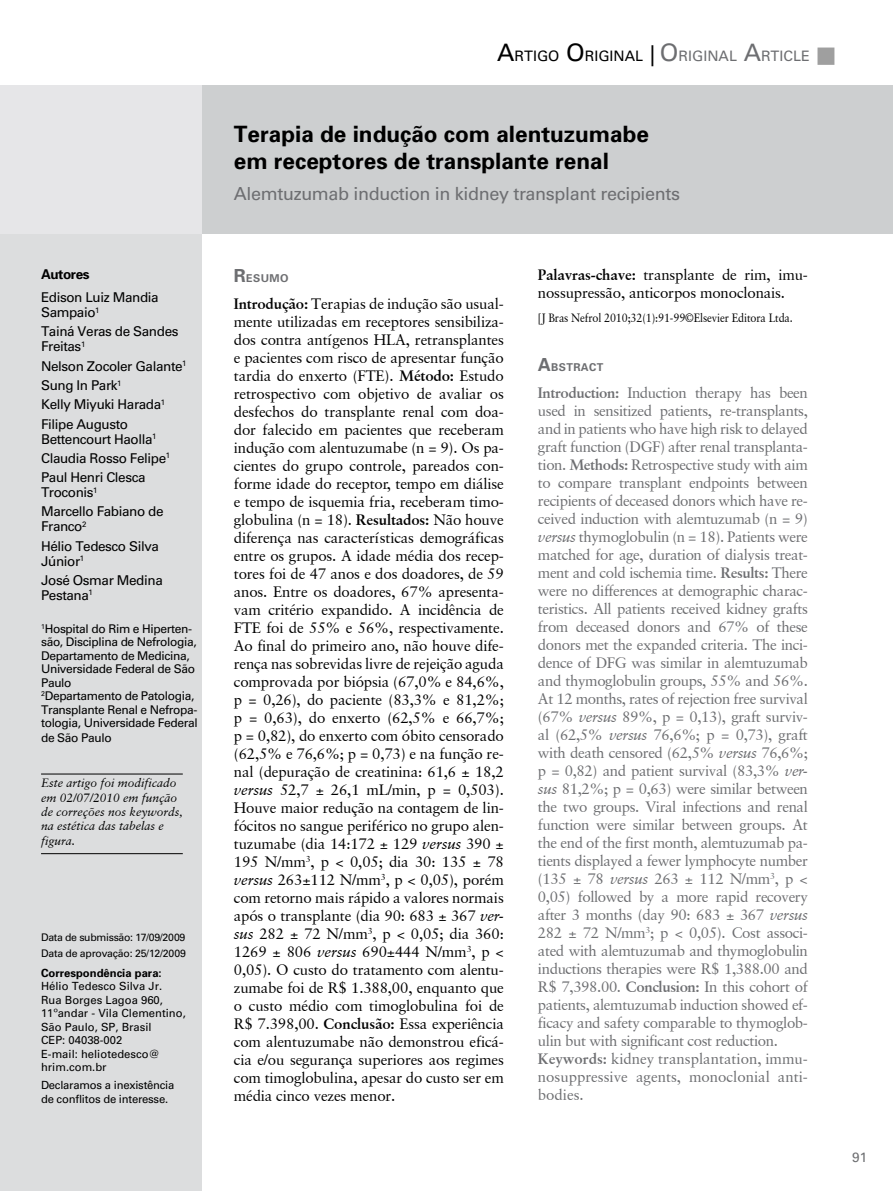
<style>
.page{position:relative;width:893px;height:1191px;background:#fff}
.page>*{position:absolute;margin:0;border:0;box-sizing:border-box;transform-origin:0 0}
.t1{font:22.5px/27px "Univers 65 Bold";color:#000}
.t2{font:18px "Univers LT Std";letter-spacing:-.02em;color:#6d6e71}
.t3{font:15px/18px "Garamond Retrospective S Si";letter-spacing:-.01em;color:#000;text-align:justify}
.t4{font:15px/18px "Garamond Retrospective S Si";letter-spacing:-.025em;color:#6d6e71}
.t5{font:14.4px "Univers LT Std SC600";color:#6d6e71}
.t6{font:13.5px/19.2px "Univers LT Std";letter-spacing:-.03em;color:#000}
.t7{font:13.5px "Univers 65 Bold";letter-spacing:-.03em;color:#000}
.t8{font:13.5px "Univers LT Std";color:#6d6e71}
.t9{font:12px/13.5px "Univers LT Std";letter-spacing:-.03em;color:#000}
.t10{font:italic 12px/14.4px "Garamond Retrospective S Si";color:#000}
.t11{font:12px "Garamond Retrospective S Si";letter-spacing:-.01em;color:#000;scale:.9 1}
.t12{font:11.25px/13.5px "Univers LT Std";color:#000}
.t13{font:11.25px/13.5px "Univers LT Std";letter-spacing:-.02em;color:#000}
.t14{font:11.25px "Univers 65 Bold";color:#000}
.t15{font:10.8px "Univers 65 Bold SC600";letter-spacing:.035em;color:#6d6e71}
.t16{font:10.5px/15.6px "Univers LT Std";letter-spacing:-.03em;color:#000}
.s1{font-size:24px;color:#000}
.s2{color:#000}
.s3{font-size:21px;color:#000}
.s4{font-size:24px}
.s5{font-size:18px}
.s6{font-weight:700}
.s7{font-style:italic}
</style>
<div class="page">
<div style="left:0;top:85px;width:202px;height:1106px;background:#dcddde"></div>
<div style="left:0;top:85px;width:893px;height:148px;background:linear-gradient(to right,#e0e0e2,#c6c8c9)"></div>
<div style="left:818px;top:48px;width:16px;height:16px;background:#9f9f9f"></div>
<hr style="left:41px;top:773px;width:142px;height:1px;background:#000">
<hr style="left:41px;top:853px;width:142px;height:1px;background:#000">
<p class="t7" style="left:41px;top:266px;width:50px">Autores</p>
<p class="t6" style="left:41px;top:290px;width:119px;line-height:15px">Edison Luiz Mandia<br>Sampaio<sup>1</sup></p>
<p class="t6" style="left:41px;top:324px;width:139px;line-height:15px">Tainá Veras de Sandes<br>Freitas<sup>1</sup></p>
<p class="t6" style="left:41px;top:356px;width:147px">Nelson Zocoler Galante<sup>1<br></sup>Sung In Park<sup>1<br></sup>Kelly Miyuki Harada<sup>1<br></sup>Filipe Augusto</p>
<p class="t6" style="left:41px;top:429px;width:131px">Bettencourt Haolla<sup>1<br></sup>Claudia Rosso Felipe<sup>1<br></sup>Paul Henri Clesca</p>
<p class="t6" style="left:41px;top:483px;width:124px">Troconis<sup>1<br></sup>Marcello Fabiano de</p>
<p class="t6" style="left:41px;top:517px;width:120px">Franco<sup>2<br></sup>Hélio Tedesco Silva</p>
<p class="t6" style="left:41px;top:551px;width:123px">Júnior<sup>1<br></sup>José Osmar Medina</p>
<p class="t6" style="left:41px;top:585px;width:53px">Pestana<sup>1</sup></p>
<p class="t9" style="left:41px;top:621px;width:158px"><sup>1</sup>Hospital do Rim e H iperten&shy;são, Disciplina de Nefrologia,<br>Departamento de Medicina,<br>U niversidade Federal de São<br>Paulo<br><sup>2</sup>Departamento de Patologia,<br>Transplante Renal e Nefropa&shy;tologia, U niversidade Federal</p>
<p class="t9" style="left:41px;top:731px;width:72px">de São Paulo</p>
<p class="t10" style="left:41px;top:775px;width:143px">Este artigo foi modificado em 02/07/2010 em função de correções nos keywords, na estética das tabelas e figura.</p>
<p class="t16" style="left:41px;top:929px;width:146px">Data de submissão: 17/09/2009<br>Data de aprovação: 25/12/2009</p>
<p class="t14" style="left:41px;top:966px;width:122px">Correspondência para:</p>
<p class="t12" style="left:41px;top:979px;width:146px">Hélio Tedesco Silva Jr.<br>Rua Borges Lagoa 960,<br>11ºandar - Vila Clementino,<br>São Paulo, SP, Brasil<br>CE P: 04038-002<br>E-mail: heliotedesco@ hrim.com.br</p>
<p class="t13" style="left:41px;top:1078px;width:135px">Declaramos a inexistência de conflitos de interesse.</p>
<p class="t5" style="left:497px;top:48px;width:314px"><span class="s1">A</span><span class="s2">RTIGO</span> <span class="s1">O</span> <span class="s2">RIGINAL</span> <span class="s3">|</span> <span class="s4">O</span> RIGINAL <span class="s4">A</span>RTICLE</p>
<h1 class="t1" style="left:234px;top:121px;width:417px">Terapia de indução com alentuzumabe em receptores de transplante renal</h1>
<p class="t2" style="left:234px;top:182px;width:448px">Alemtuzumab induction in kidney transplant recipients</p>
<p class="t15" style="left:234px;top:272px;width:56px"><span class="s5">R</span>ESUMO</p>
<p class="t3" style="left:234px;top:294px;width:272px"><span class="s6">Introdução:</span> Terapias de indução são usual&shy;mente utilizadas em receptores sensibiliza&shy;dos contra antígenos HLA, retransplantes e pacientes com risco de apresentar função tardia do enxerto (FTE). <span class="s6">Método:</span> Estudo retrospectivo com objetivo de avaliar os desfechos do transplante renal com doa&shy;dor falecido em pacientes que receberam indução com alentuzumabe (n = 9). Os pa&shy;cientes do grupo controle, pareados con&shy;forme idade do receptor, tempo em diálise e tempo de isquemia fria, receberam timo&shy;globulina (n = 18). <span class="s6">Resultados:</span> Não houve diferença nas características demográficas entre os grupos. A idade média dos recep&shy;tores foi de 47 anos e dos doadores, de 59 anos. Entre os doadores, 67% apresenta&shy;vam critério expandido. A incidência de FTE foi de 55% e 56%, respectivamente.<br>Ao final do primeiro ano, não houve dife&shy;rença nas sobrevidas livre de rejeição aguda comprovada por biópsia (67,0% e 84,6%, p = 0,26), do paciente (83,3% e 81,2%; p = 0,63), do enxerto (62,5% e 66,7%; p = 0,82), do enxerto com óbito censorado (62,5% e 76,6%; p = 0,73) e na função re&shy;nal (depuração de creatinina: 61,6 ± 18,2 <span class="s7">versus</span> 52,7 ± 26,1 mL/min, p = 0,503).<br>Houve maior redução na contagem de lin&shy;fócitos no sangue periférico no grupo alen&shy;tuzumabe (dia 14:172 ± 129 <span class="s7">versus</span> 390 ± 195 N/mm<sup>3</sup>, p &lt; 0,05; dia 30: 135 ± 78 <span class="s7">versus</span> 263±112 N/mm<sup>3</sup>, p &lt; 0,05), porém com retorno mais rápido a valores normais após o transplante (dia 90: 683 ± 367 <span class="s7">ver&shy;sus</span> 282 ± 72 N/mm<sup>3</sup>, p &lt; 0,05; dia 360:<br>1269 ± 806 <span class="s7">versus</span> 690±444 N/mm<sup>3</sup>, p &lt; 0,05). O custo do tratamento com alentu&shy;zumabe foi de R$ 1.388,00, enquanto que o custo médio com timoglobulina foi de R$ 7.398,00. <span class="s6">Conclusão:</span> Essa experiência com alentuzumabe não demonstrou eficá&shy;cia e/ou segurança superiores aos regimes com timoglobulina, apesar do custo ser em média cinco vezes menor.</p>
<p class="t3" style="left:538px;top:265px;width:271px;line-height:18.8px"><span class="s6">Palavras-chave:</span> transplante de rim, imu&shy;nossupressão, anticorpos monoclonais.</p>
<p class="t11" style="left:538px;top:310px;width:285px">[J Bras Nefrol 2010;32(1):91-99©Elsevier Editora Ltda.</p>
<p class="t15" style="left:538px;top:361px;width:67px"><span class="s5">A</span>BSTRACT</p>
<p class="t4" style="left:538px;top:383px;width:272px"><span class="s6">Introduction:</span> Induction therapy has been used in sensitized patients, re-transplants, and in patients who have high risk to delayed graft function (DGF) after renal transplanta&shy;tion. <span class="s6">Methods:</span> Retrospective study with aim to compare transplant endpoints between recipients of deceased donors which have re&shy;ceived induction with alemtuzumab (n = 9) <span class="s7">versus</span> thymoglobulin (n = 18). Patients were matched for age, duration of dialysis treat&shy;ment and cold ischemia time. <span class="s6">Results:</span> There were no differences at demographic charac&shy;teristics. All patients received kidney grafts from deceased donors and 67% of these donors met the expanded criteria. The inci&shy;dence of DFG was similar in alemtuzumab and thymoglobulin groups, 55% and 56%.<br>At 12 months, rates of rejection free survival (67% <span class="s7">versus</span> 89%, p = 0,13), graft surviv&shy;al (62,5% <span class="s7">versus</span> 76,6%; p = 0,73), graft with death censored (62,5% <span class="s7">versus</span> 76,6%; p = 0,82) and patient survival (83,3% <span class="s7">ver&shy;sus</span> 81,2%; p = 0,63) were similar between the two groups. Viral infections and renal function were similar between groups. At the end of the first month, alemtuzumab pa&shy;tients displayed a fewer lymphocyte number (135 ± 78 <span class="s7">versus</span> 263 ± 112 N/mm<sup>3</sup>, p &lt; 0,05) followed by a more rapid recovery after 3 months (day 90: 683 ± 367 <span class="s7">versus </span>282 ± 72 N/mm<sup>3</sup>; p &lt; 0,05). Cost associ&shy;ated with alemtuzumab and thymoglobulin inductions therapies were R$ 1,388.00 and R$ 7,398.00. <span class="s6">Conclusion:</span> In this cohort of patients, alemtuzumab induction showed ef&shy;ficacy and safety comparable to thymoglob&shy;ulin but with significant cost reduction.<br><span class="s6">Keywords:</span> kidney transplantation, immu&shy;nosuppressive agents, monoclonial anti&shy;bodies.</p>
<p class="t8" style="left:852px;top:1149px;width:17px">91</p>
</div>
